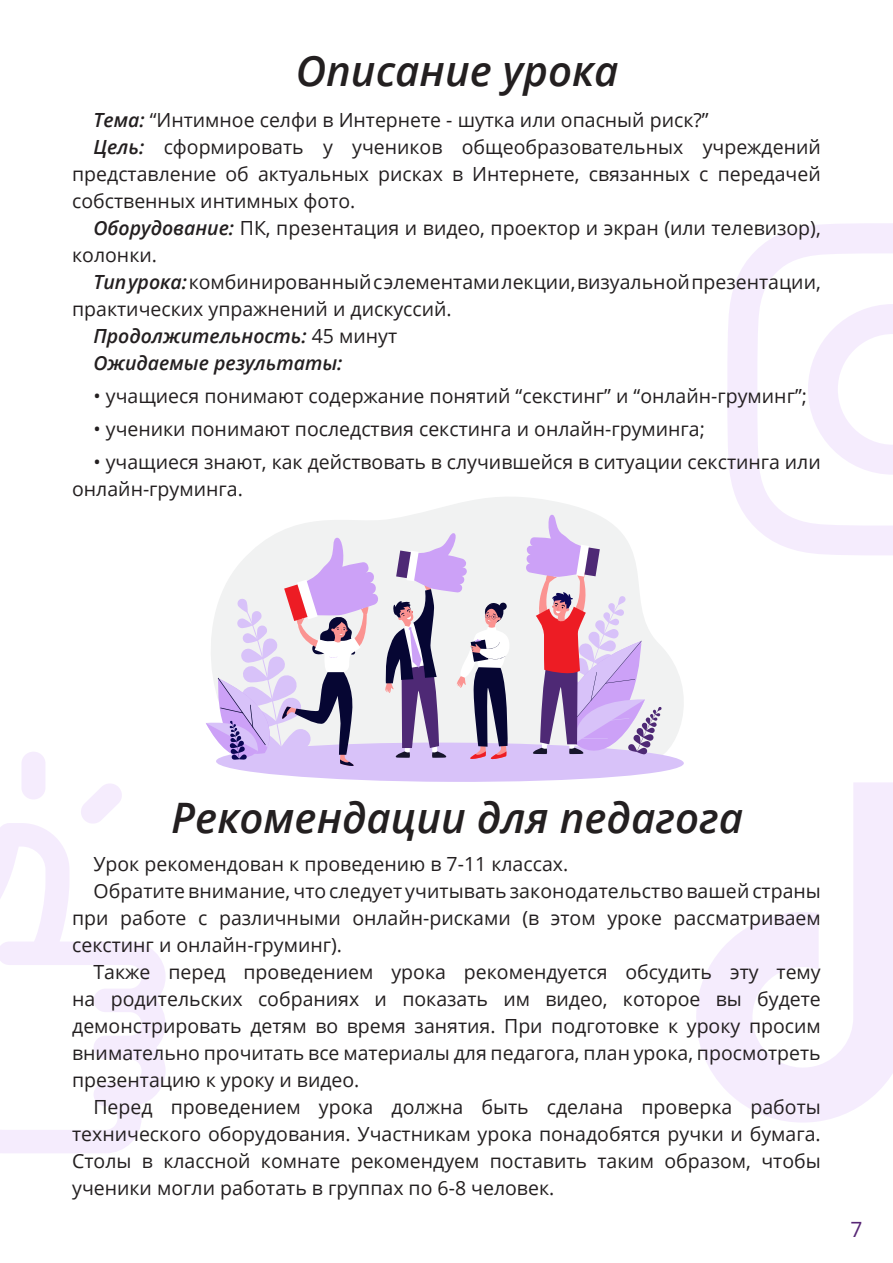
<style>
.page{position:relative;width:893px;height:1263px;background:#fff}
.page>*{position:absolute;margin:0;border:0;box-sizing:border-box;transform-origin:0 0}
.t1{font:italic 600 42px "Open Sans";color:#231f20}
.t2{font:21px "Open Sans";color:#572675}
.t3{font:19.5px/27px "Open Sans";color:#231f20;text-align:justify}
.t4{font:italic 600 19.5px "Open Sans";color:#231f20}
.s1{font-weight:600;font-style:italic}
.s2{font-weight:400;font-style:normal}
</style>
<div class="page">
<svg style="left:696px;top:782px;width:197px;height:340px"></svg>
<svg style="left:727px;top:223px;width:166px;height:332px"></svg>
<svg style="left:808px;top:304px;width:85px;height:171px"></svg>
<svg style="left:0;top:823px;width:166px;height:330px"></svg>
<div style="left:21px;top:752px;width:24px;height:47px;background:#f5ecfd;border-radius:12px"></div>
<svg style="left:80px;top:784px;width:43px;height:41px"></svg>
<svg style="left:418px;top:497px;width:177px;height:17px;fill:#f1f2f2"></svg>
<svg style="left:206px;top:514px;width:478px;height:268px"></svg>
<p class="t1" style="left:296px;top:42px;width:324px">Описание урока</p>
<p class="t3" style="left:93px;top:106px;width:617px"><span class="s1">Тема:</span> “Интимное селфи в Интернете - шутка или опасный риск?”</p>
<p class="t3" style="left:72px;top:133px;width:750px;text-indent:21px"><span class="s1">Цель:</span> сформировать у учеников общеобразовательных учреждений представление об актуальных рисках в Интернете, связанных с передачей собственных интимных фото.</p>
<p class="t3" style="left:72px;top:214px;width:750px;text-indent:21px"><span class="s1">Оборудование:</span> ПК, презентация и видео, проектор и экран (или телевизор), колонки.</p>
<p class="t3" style="left:72px;top:268px;width:750px;text-indent:21px"><span class="s1">Тип урока:</span> комбинированный с элементами лекции, визуальной презентации, практических упражнений и дискуссий.</p>
<p class="t4" style="left:93px;top:322px;width:305px">Продолжительность: <span class="s2">45 минут</span></p>
<p class="t4" style="left:93px;top:349px;width:250px">Ожидаемые результаты:</p>
<p class="t3" style="left:93px;top:382px;width:715px">• учащиеся понимают содержание понятий “секстинг” и “онлайн-груминг”;</p>
<p class="t3" style="left:93px;top:415px;width:613px">• ученики понимают последствия секстинга и онлайн-груминга;</p>
<p class="t3" style="left:72px;top:448px;width:750px;text-indent:21px">• учащиеся знают, как действовать в случившейся в ситуации секстинга или онлайн-груминга.</p>
<p class="t1" style="left:171px;top:789px;width:573px">Рекомендации для педагога</p>
<p class="t3" style="left:93px;top:850px;width:476px">Урок рекомендован к проведению в 7-11 классах.</p>
<p class="t3" style="left:72px;top:877px;width:750px;text-indent:21px">Обратите внимание, что следует учитывать законодательство вашей страны при работе с различными онлайн-рисками (в этом уроке рассматриваем секстинг и онлайн-груминг).</p>
<p class="t3" style="left:72px;top:958px;width:750px;text-indent:21px">Также перед проведением урока рекомендуется обсудить эту тему на родительских собраниях и показать им видео, которое вы будете демонстрировать детям во время занятия. При подготовке к уроку просим внимательно прочитать все материалы для педагога, план урока, просмотреть презентацию к уроку и видео.</p>
<p class="t3" style="left:72px;top:1093px;width:750px;text-indent:21px">Перед проведением урока должна быть сделана проверка работы технического оборудования. Участникам урока понадобятся ручки и бумага.<br>Столы в классной комнате рекомендуем поставить таким образом, чтобы ученики могли работать в группах пο 6-8 человек.</p>
<p class="t2" style="left:850px;top:1214px;width:14px">7</p>
</div>
